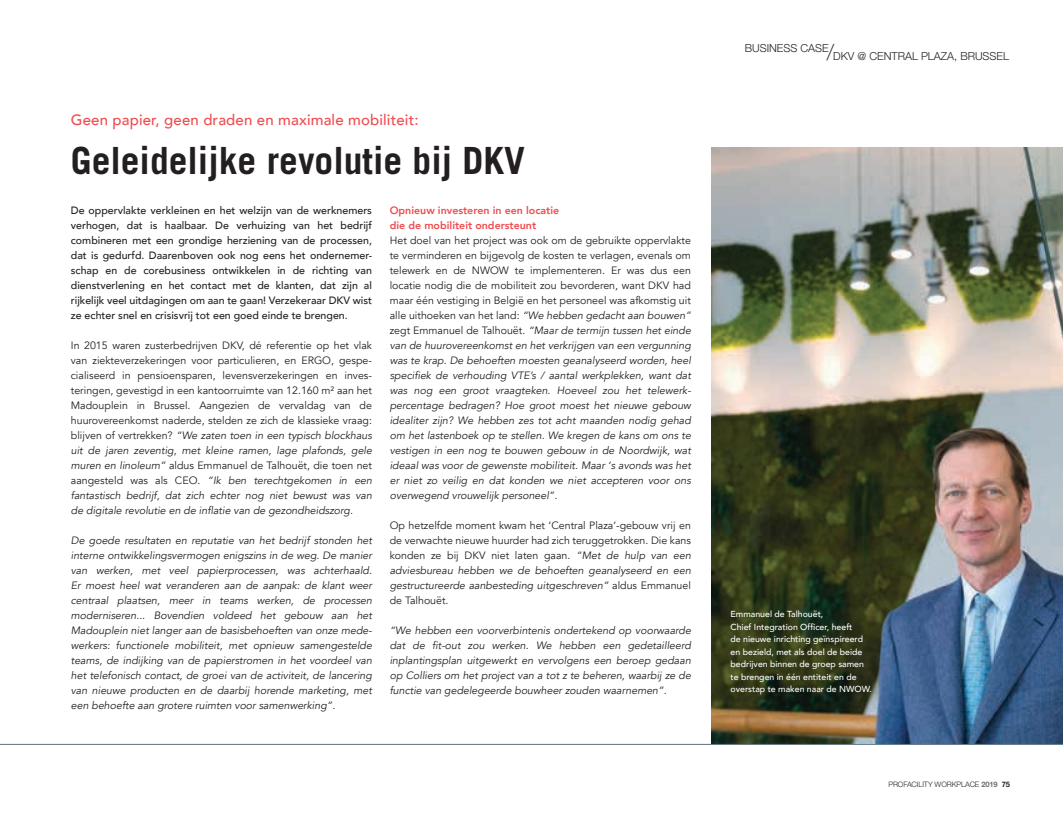
<style>
.page{position:relative;width:1063px;height:815px;background:#fff}
.page>*{position:absolute;margin:0;border:0;box-sizing:border-box;transform-origin:0 0}
.t1{font:700 37.5px "Trade Gothic LT Pro";color:#231f20}
.t2{font:500 15px "Avenir";letter-spacing:.01em;color:#f04c4f}
.t3{font:300 11px "Helvetica Neue";color:#231f20}
.t4{font:italic 10.62px/15px "Avenir";color:#231f20;text-align:justify}
.t5{font:10.62px/15px "Avenir";color:#231f20;text-align:justify}
.t6{font:500 10.62px/15px "Avenir";color:#231f20;text-align:justify}
.t7{font:800 10.62px/15px "Avenir";color:#f04c4f}
.t8{font:500 8.75px/12.5px "Avenir";color:#fff}
.t9{font:300 7.5px "Helvetica Neue";letter-spacing:-.01em;color:#231f20}
.s1{font-style:italic}
.s2{font-style:normal}
.s3{font-weight:100;font-size:22.12px}
.s4{font-weight:700;color:#6d6f71}
.s5{font-weight:700}
</style>
<div class="page">
<img style="left:711px;top:147px;width:352px;height:597px">
<hr style="left:0;top:744px;width:1063px;height:1px;background:#6c818d">
<h2 class="t2" style="left:71px;top:107px;width:349px">Geen papier, geen draden en maximale mobiliteit:</h2>
<h1 class="t1" style="left:71px;top:138px;width:456px">Geleidelijke revolutie bij DKV</h1>
<p class="t6" style="left:71px;top:202px;width:303px">De oppervlakte verkleinen en het welzijn van de werknemers verhogen, dat is haalbaar. De verhuizing van het bedrijf combineren met een grondige herziening van de processen, dat is gedurfd. Daarenboven ook nog eens het ondernemer&shy;schap en de corebusiness ontwikkelen in de richting van dienstverlening en het contact met de klanten, dat zijn al rijkelijk veel uitdagingen om aan te gaan! Verzekeraar DKV wist ze echter snel en crisisvrij tot een goed einde te brengen.</p>
<p class="t5" style="left:71px;top:338px;width:303px">In 2015 waren zusterbedrijven DKV, dé referentie op het vlak van ziekteverzekeringen voor particulieren, en ERGO, gespe&shy;cialiseerd in pensioensparen, levensverzekeringen en inves&shy;teringen, gevestigd in een kantoorruimte van 12.160 m² aan het Madouplein in Brussel. Aangezien de vervaldag van de huurovereenkomst naderde, stelden ze zich de klassieke vraag: blijven of vertrekken? <span class="s1">“We zaten toen in een typisch blockhaus uit de jaren zeventig, met kleine ramen, lage plafonds, gele muren en linoleum”</span> aldus Emmanuel de Talhouët, die toen net aangesteld was als CEO. <span class="s1">“Ik ben terechtgekomen in een fantastisch bedrijf, dat zich echter nog niet bewust was van de digitale revolutie en de inflatie van de gezondheidszorg.</span></p>
<p class="t4" style="left:71px;top:533px;width:303px">De goede resultaten en reputatie van het bedrijf stonden het interne ontwikkelingsvermogen enigszins in de weg. De manier van werken, met veel papierprocessen, was achterhaald.<br>Er moest heel wat veranderen aan de aanpak: de klant weer centraal plaatsen, meer in teams werken, de processen moderniseren... Bovendien voldeed het gebouw aan het Madouplein niet langer aan de basisbehoeften van onze mede&shy;werkers: functionele mobiliteit, met opnieuw samengestelde teams, de indijking van de papierstromen in het voordeel van het telefonisch contact, de groei van de activiteit, de lancering van nieuwe producten en de daarbij horende marketing, met een behoefte aan grotere ruimten voor samenwerking”.</p>
<p class="t7" style="left:390px;top:203px;width:171px">Opnieuw investeren in een locatie die de mobiliteit ondersteunt</p>
<p class="t4" style="left:390px;top:233px;width:303px"><span class="s2">Het doel van het project was ook om de gebruikte oppervlakte te verminderen en bijgevolg de kosten te verlagen, evenals om telewerk en de NWOW te implementeren. Er was dus een locatie nodig die de mobiliteit zou bevorderen, want DKV had maar één vestiging in België en het personeel was afkomstig uit alle uithoeken van het land:</span> “We hebben gedacht aan bouwen” <span class="s2">zegt Emmanuel de Talhouët.</span> “Maar de termijn tussen het einde van de huurovereenkomst en het verkrijgen van een vergunning was te krap. De behoeften moesten geanalyseerd worden, heel specifiek de verhouding VTE’s / aantal werkplekken, want dat was nog een groot vraagteken. Hoeveel zou het telewerk&shy;percentage bedragen? Hoe groot moest het nieuwe gebouw idealiter zijn? We hebben zes tot acht maanden nodig gehad om het lastenboek op te stellen. We kregen de kans om ons te vestigen in een nog te bouwen gebouw in de Noordwijk, wat ideaal was voor de gewenste mobiliteit. Maar ‘s avonds was het er niet zo veilig en dat konden we niet accepteren voor ons overwegend vrouwelijk personeel”.</p>
<p class="t5" style="left:390px;top:518px;width:303px">Op hetzelfde moment kwam het ‘Central Plaza’-gebouw vrij en de verwachte nieuwe huurder had zich teruggetrokken. Die kans konden ze bij DKV niet laten gaan. <span class="s1">“Met de hulp van een adviesbureau hebben we de behoeften geanalyseerd en een gestructureerde aanbesteding uitgeschreven”</span> aldus Emmanuel de Talhouët.</p>
<p class="t4" style="left:390px;top:623px;width:303px">“We hebben een voorverbintenis ondertekend op voorwaarde dat de fit-out zou werken. We hebben een gedetailleerd inplantingsplan uitgewerkt en vervolgens een beroep gedaan op Colliers om het project van a tot z te beheren, waarbij ze de functie van gedelegeerde bouwheer zouden waarnemen”.</p>
<p class="t3" style="left:745px;top:49px;width:266px">BUSINESS CASE <span class="s3">/</span>DKV @ CENTRAL PLAZA, BRUSSEL</p>
<p class="t8" style="left:731px;top:608px;width:143px">Emmanuel de Talhouët,<br>Chief Integration Officer, heeft<br>de nieuwe inrichting geïnspireerd en bezield, met als doel de beide bedrijven binnen de groep samen te brengen in één entiteit en de overstap te maken naar de NWOW.</p>
<p class="t9" style="left:888px;top:780px;width:123px">PROFACILITY WORKPLACE <span class="s4">2019</span> <span class="s5">75</span></p>
</div>
